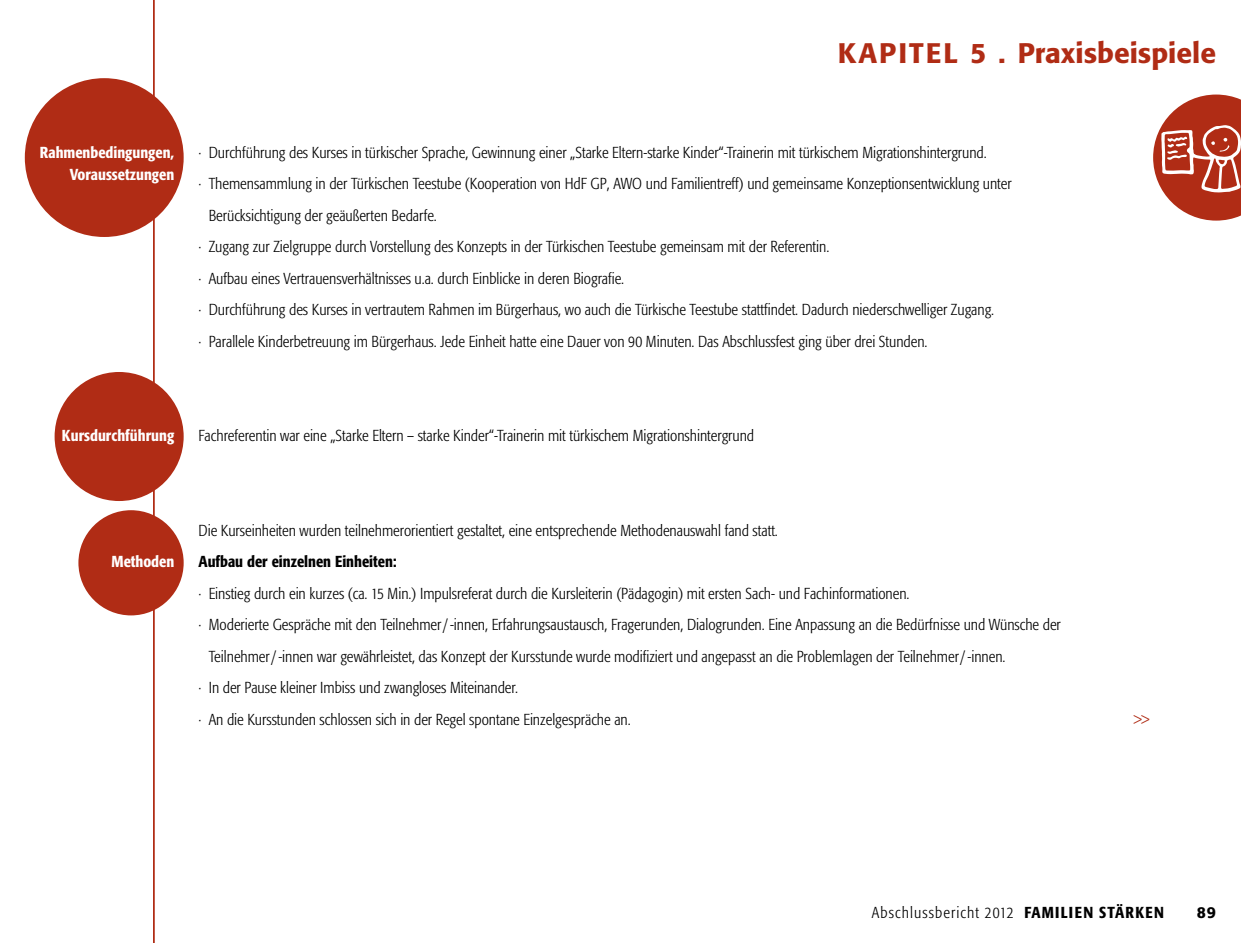
<style>
.page{position:relative;width:1241px;height:943px;background:#fff}
.page>*{position:absolute;margin:0;border:0;box-sizing:border-box;transform-origin:0 0}
.t1{font:500 28px "Formata";color:#b02c15}
.t2{font:300 condensed 15.75px "Formata";color:#000}
.t3{font:500 condensed 15.75px/22.8px "Formata";color:#fff;text-align:right}
.t4{font:300 condensed 15.75px "Formata";letter-spacing:.07em;color:#000}
.t5{font:500 condensed 15.75px "Formata";color:#000}
.t6{font:500 15.75px "Formata";color:#000}
.t7{font:300 condensed 15.75px "Formata";color:#b02c15}
.s1{font-weight:500}
</style>
<div class="page">
<svg style="left:1153px;top:95px;width:87px;height:126px"></svg>
<hr style="left:153px;top:0;width:2px;height:943px;background:#b02c15">
<div style="left:55px;top:372px;width:129px;height:129px;background:#b02c15;border-radius:50%"></div>
<div style="left:78px;top:510px;width:106px;height:105px;background:#b02c15;border-radius:50%"></div>
<div style="left:25px;top:78px;width:159px;height:159px;background:#b02c15;border-radius:50%"></div>
<h1 class="t1" style="left:837px;top:36px;width:380px">Kapitel 5 . Praxisbeispiele</h1>
<p class="t3" style="left:40px;top:141px;width:136px">Rahmenbedingungen,<br>Voraussetzungen</p>
<p class="t2" style="left:198px;top:143px;width:789px">· Durchführung des Kurses in türkischer Sprache, Gewinnung einer „Starke Eltern-starke Kinder“-Trainerin mit türkischem Migrationshintergrund.</p>
<p class="t2" style="left:198px;top:174px;width:814px">· Themensammlung in der Türkischen Teestube (Kooperation von HdF GP, AWO und Familientreff) und gemeinsame Konzeptionsentwicklung unter</p>
<p class="t2" style="left:209px;top:206px;width:230px">Berücksichtigung der geäußerten Bedarfe.</p>
<p class="t2" style="left:198px;top:237px;width:632px">· Zugang zur Zielgruppe durch Vorstellung des Konzepts in der Türkischen Teestube gemeinsam mit der Referentin.</p>
<p class="t2" style="left:198px;top:269px;width:427px">· Aufbau eines Vertrauensverhältnisses u.a. durch Einblicke in deren Biografie.</p>
<p class="t2" style="left:198px;top:300px;width:797px">· Durchführung des Kurses in vertrautem Rahmen im Bürgerhaus, wo auch die Türkische Teestube stattfindet. Dadurch niederschwelliger Zugang.</p>
<p class="t2" style="left:198px;top:332px;width:730px">· Parallele Kinderbetreuung im Bürgerhaus. Jede Einheit hatte eine Dauer von 90 Minuten. Das Abschlussfest ging über drei Stunden.</p>
<p class="t3" style="left:62px;top:424px;width:114px">Kursdurchführung</p>
<p class="t2" style="left:198px;top:426px;width:557px">Fachreferentin war eine „Starke Eltern – starke Kinder“-Trainerin mit türkischem Migrationshintergrund</p>
<p class="t3" style="left:111px;top:550px;width:64px">Methoden</p>
<p class="t2" style="left:198px;top:521px;width:580px">Die Kurseinheiten wurden teilnehmerorientiert gestaltet, eine entsprechende Methodenauswahl fand statt.</p>
<p class="t5" style="left:198px;top:552px;width:200px">Aufbau der einzelnen Einheiten:</p>
<p class="t2" style="left:198px;top:584px;width:712px">· Einstieg durch ein kurzes (ca. 15 Min.) Impulsreferat durch die Kursleiterin (Pädagogin) mit ersten Sach- und Fachinformationen.</p>
<p class="t2" style="left:198px;top:615px;width:863px">· Moderierte Gespräche mit den Teilnehmer/-innen, Erfahrungsaustausch, Fragerunden, Dialogrunden. Eine Anpassung an die Bedürfnisse und Wünsche der</p>
<p class="t2" style="left:209px;top:647px;width:798px">Teilnehmer/-innen war gewährleistet, das Konzept der Kursstunde wurde modifiziert und angepasst an die Problemlagen der Teilnehmer/-innen.</p>
<p class="t2" style="left:198px;top:678px;width:321px">· In der Pause kleiner Imbiss und zwangloses Miteinander.</p>
<p class="t2" style="left:198px;top:710px;width:433px">· An die Kursstunden schlossen sich in der Regel spontane Einzelgespräche an.</p>
<p class="t7" style="left:1133px;top:710px;width:17px">&gt;&gt;</p>
<p class="t4" style="left:871px;top:903px;width:294px">Abschlussbericht 2012 <span class="s1">Familien stärken</span></p>
<p class="t6" style="left:1196px;top:902px;width:21px">89</p>
</div>
